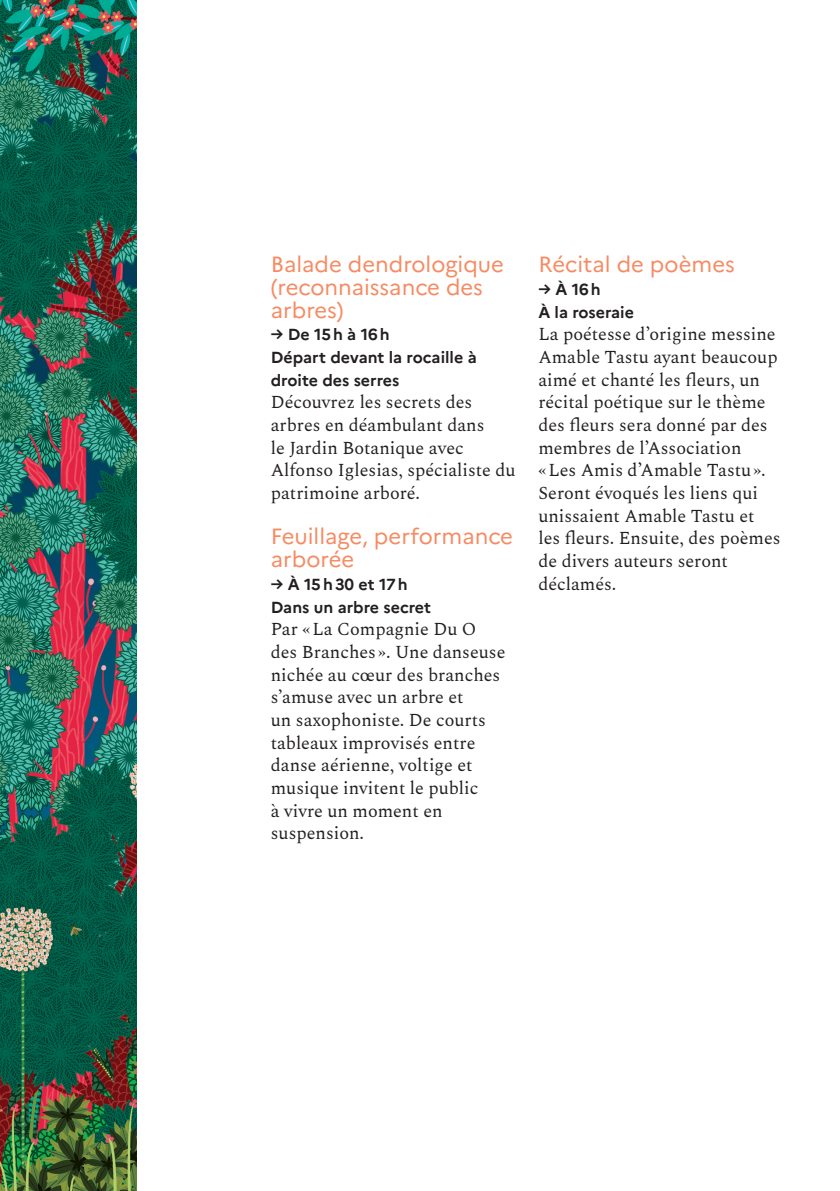
<style>
.page{position:relative;width:840px;height:1191px;background:#fff}
.page>*{position:absolute;margin:0;border:0;box-sizing:border-box;transform-origin:0 0}
.t1{font:22px/22.6px "Marianne";color:#f68b63}
.t2{font:18px/22.6px "Spectral";color:#231f20}
.t3{font:700 16px/22.6px "Marianne";color:#231f20}
</style>
<div class="page">
<img style="left:0;top:0;width:136px;height:1191px">
<h3 class="t1" style="left:271px;top:251px;width:234px">Balade dendrologique (reconnaissance des arbres)</h3>
<p class="t3" style="left:271px;top:322px;width:120px">→ De 15 h à 16 h</p>
<h4 class="t3" style="left:271px;top:345px;width:207px">Départ devant la rocaille à droite des serres</h4>
<p class="t2" style="left:271px;top:390px;width:246px">Découvrez les secrets des arbres en déambulant dans<br>le Jardin Botanique avec<br>Alfonso Iglesias, spécialiste du patrimoine arboré.</p>
<h3 class="t1" style="left:271px;top:523px;width:244px">Feuillage, performance arborée</h3>
<p class="t3" style="left:271px;top:571px;width:138px">→ À 15 h 30 et 17 h</p>
<h4 class="t3" style="left:271px;top:594px;width:162px">Dans un arbre secret</h4>
<p class="t2" style="left:271px;top:616px;width:236px">Par « La Compagnie Du O des Branches ». Une danseuse nichée au cœur des branches s’amuse avec un arbre et<br>un saxophoniste. De courts tableaux improvisés entre danse aérienne, voltige et musique invitent le public<br>à vivre un moment en suspension.</p>
<h3 class="t1" style="left:538px;top:251px;width:198px">Récital de poèmes</h3>
<p class="t3" style="left:538px;top:277px;width:64px">→ À 16 h</p>
<h4 class="t3" style="left:538px;top:299px;width:97px">À la roseraie</h4>
<p class="t2" style="left:538px;top:322px;width:243px">La poétesse d’origine messine<br>Amable Tastu ayant beaucoup aimé et chanté les fleurs, un récital poétique sur le thème des fleurs sera donné par des membres de l’Association<br>« Les Amis d’Amable Tastu ».<br>Seront évoqués les liens qui unissaient Amable Tastu et les fleurs. Ensuite, des poèmes de divers auteurs seront déclamés.</p>
</div>
